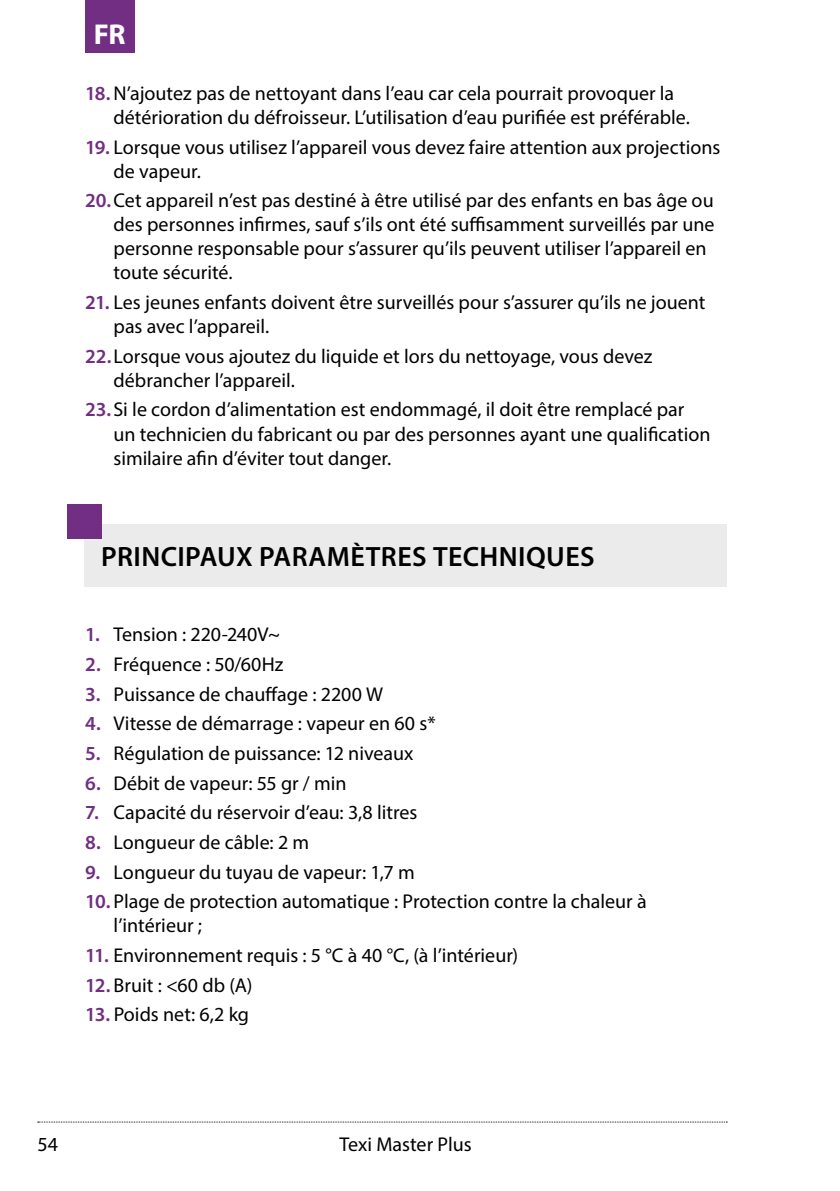
<style>
.page{position:relative;width:840px;height:1191px;background:#fff}
.page>*{position:absolute;margin:0;border:0;box-sizing:border-box;transform-origin:0 0}
.t1{font:700 28.8px "Myriad Pro";color:#fff}
.t2{font:600 28px "Myriad Pro";letter-spacing:.015em;color:#000}
.t3{font:20px/24px "Myriad Pro";color:#000}
.s1{font-weight:600;color:#712e82}
</style>
<div class="page">
<div style="left:85px;top:0;width:49px;height:53px;background:#712e82"></div>
<div style="left:84px;top:524px;width:642px;height:62px;background:#ebebeb"></div>
<div style="left:67px;top:504px;width:34px;height:34px;background:#712e82"></div>
<svg style="left:38px;top:1121px;width:687px;height:1px"></svg>
<h1 class="t1" style="left:94px;top:15px;width:33px">FR</h1>
<p class="t3" style="left:113px;top:81px;width:577px;text-indent:-28px"><span class="s1">18.</span>N’ajoutez pas de nettoyant dans l’eau car cela pourrait provoquer la détérioration du défroisseur. L’utilisation d’eau purifiée est préférable.</p>
<p class="t3" style="left:113px;top:135px;width:608px;text-indent:-28px"><span class="s1">19.</span> Lorsque vous utilisez l’appareil vous devez faire attention aux projections de vapeur.</p>
<p class="t3" style="left:113px;top:188px;width:602px;text-indent:-28px"><span class="s1">20.</span>Cet appareil n’est pas destiné à être utilisé par des enfants en bas âge ou des personnes infirmes, sauf s’ils ont été suffisamment surveillés par une personne responsable pour s’assurer qu’ils peuvent utiliser l’appareil en toute sécurité.</p>
<p class="t3" style="left:113px;top:290px;width:593px;text-indent:-28px"><span class="s1">21.</span> Les jeunes enfants doivent être surveillés pour s’assurer qu’ils ne jouent pas avec l’appareil.</p>
<p class="t3" style="left:113px;top:344px;width:540px;text-indent:-28px"><span class="s1">22.</span>Lorsque vous ajoutez du liquide et lors du nettoyage, vous devez débrancher l’appareil.</p>
<p class="t3" style="left:113px;top:397px;width:598px;text-indent:-28px"><span class="s1">23.</span>Si le cordon d’alimentation est endommagé, il doit être remplacé par un technicien du fabricant ou par des personnes ayant une qualification similaire afin d’éviter tout danger.</p>
<h2 class="t2" style="left:101px;top:538px;width:494px">PRINCIPAUX PARAMÈTRES TECHNIQUES</h2>
<p class="t3" style="left:85px;top:622px;width:196px"><span class="s1">1.</span> Tension : 220-240V~</p>
<p class="t3" style="left:85px;top:652px;width:199px"><span class="s1">2.</span> Fréquence : 50/60Hz</p>
<p class="t3" style="left:85px;top:681px;width:299px"><span class="s1">3.</span> Puissance de chauffage : 2200 W</p>
<p class="t3" style="left:85px;top:711px;width:352px"><span class="s1">4.</span> Vitesse de démarrage : vapeur en 60 s*</p>
<p class="t3" style="left:85px;top:741px;width:329px"><span class="s1">5.</span> Régulation de puissance: 12 niveaux</p>
<p class="t3" style="left:85px;top:770px;width:262px"><span class="s1">6.</span> Débit de vapeur: 55 gr / min</p>
<p class="t3" style="left:85px;top:800px;width:333px"><span class="s1">7.</span> Capacité du réservoir d’eau: 3,8 litres</p>
<p class="t3" style="left:85px;top:830px;width:225px"><span class="s1">8.</span> Longueur de câble: 2 m</p>
<p class="t3" style="left:85px;top:859px;width:331px"><span class="s1">9.</span> Longueur du tuyau de vapeur: 1,7 m</p>
<p class="t3" style="left:113px;top:889px;width:534px;text-indent:-28px"><span class="s1">10.</span> Plage de protection automatique : Protection contre la chaleur à l’intérieur ;</p>
<p class="t3" style="left:85px;top:943px;width:434px"><span class="s1">11.</span> Environnement requis : 5 °C à 40 °C, (à l’intérieur)</p>
<p class="t3" style="left:85px;top:972px;width:169px"><span class="s1">12.</span> Bruit : &lt;60 db (A)</p>
<p class="t3" style="left:85px;top:1002px;width:165px"><span class="s1">13.</span> Poids net: 6,2 kg</p>
<p class="t3" style="left:37px;top:1132px;width:22px">54</p>
<p class="t3" style="left:339px;top:1132px;width:133px">Texi Master Plus</p>
</div>
